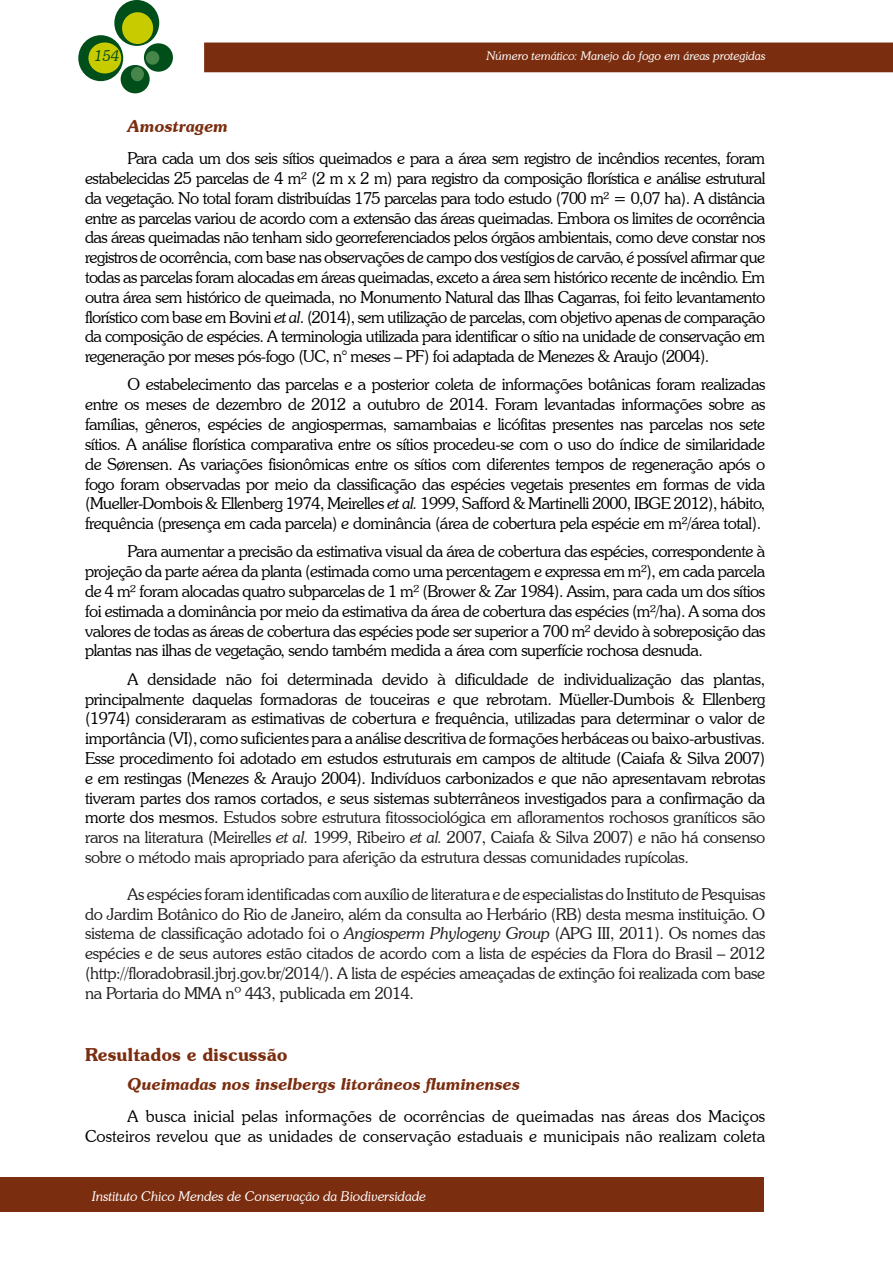
<style>
.page{position:relative;width:893px;height:1263px;background:#fff}
.page>*{position:absolute;margin:0;border:0;box-sizing:border-box;transform-origin:0 0}
.t1{font:600 18px "Souvenir IT Cby BT";color:#7b2d0f}
.t2{font:300 16.5px/19.8px "Souvenir IT Cby BT";letter-spacing:-.02em;color:#000;text-align:justify}
.t3{font:300 16.5px/19.8px "Souvenir IT Cby BT";letter-spacing:-.02em;color:#231f20;text-align:justify}
.t4{font:300 16.5px/19.8px "Souvenir IT Cby BT";letter-spacing:.005em;color:#000;text-align:right}
.t5{font:italic 600 16.5px "Souvenir IT Cby BT";color:#7b2d0f}
.t6{font:italic 300 15px "Souvenir IT Cby BT";color:#004e1a}
.t7{font:italic 300 13.5px "Souvenir IT Cby BT";color:#fff}
.t8{font:italic 300 12px "Souvenir IT Cby BT";color:#fff}
.s1{font-style:italic}
.s2{color:#231f20}
.s3{font-style:italic;color:#231f20}
</style>
<div class="page">
<div style="left:205px;top:43px;width:687px;height:29px;background:#7b2d0f"></div>
<div style="left:114px;top:0;width:45px;height:46px;background:#004e1a;border-radius:50%"></div>
<div style="left:78px;top:35px;width:45px;height:46px;background:#004e1a;border-radius:50%"></div>
<div style="left:144px;top:43px;width:29px;height:29px;background:#004e1a;border-radius:50%"></div>
<div style="left:121px;top:65px;width:29px;height:28px;background:#004e1a;border-radius:50%"></div>
<div style="left:122px;top:12px;width:31px;height:32px;background:#c8cb00;border-radius:50%"></div>
<div style="left:88px;top:42px;width:33px;height:31px;background:#c8cb00;border-radius:50%"></div>
<div style="left:146px;top:51px;width:13px;height:14px;background:#47864a;border-radius:50%"></div>
<div style="left:131px;top:67px;width:13px;height:14px;background:#47864a;border-radius:50%"></div>
<div style="left:0;top:1178px;width:764px;height:34px;background:#7b2d0f"></div>
<p class="t6" style="left:95px;top:46px;width:26px">154</p>
<p class="t8" style="left:487px;top:49px;width:280px">Número temático: Manejo do fogo em áreas protegidas</p>
<p class="t5" style="left:128px;top:115px;width:101px">Amostragem</p>
<p class="t2" style="left:85px;top:148px;width:682px;text-indent:43px">Para cada um dos seis sítios queimados e para a área sem registro de incêndios recentes, foram estabelecidas 25 parcelas de 4 m² (2 m x 2 m) para registro da composição florística e análise estrutural da vegetação. No total foram distribuídas 175 parcelas para todo estudo (700 m² = 0,07 ha). A distância entre as parcelas variou de acordo com a extensão das áreas queimadas. Embora os limites de ocorrência das áreas queimadas não tenham sido georreferenciados pelos órgãos ambientais, como deve constar nos registros de ocorrência, com base nas observações de campo dos vestígios de carvão, é possível afirmar que todas as parcelas foram alocadas em áreas queimadas, exceto a área sem histórico recente de incêndio. Em outra área sem histórico de queimada, no Monumento Natural das Ilhas Cagarras, foi feito levantamento florístico com base em Bovini <span class="s1">et al</span>. (2014), sem utilização de parcelas, com objetivo apenas de comparação da composição de espécies. A terminologia utilizada para identificar o sítio na unidade de conservação em regeneração por meses pós-fogo (UC, n° meses – PF) foi adaptada de Menezes &amp; Araujo (2004).</p>
<p class="t2" style="left:85px;top:375px;width:682px;text-indent:43px">O estabelecimento das parcelas e a posterior coleta de informações botânicas foram realizadas entre os meses de dezembro de 2012 a outubro de 2014. Foram levantadas informações sobre as famílias, gêneros, espécies de angiospermas, samambaias e licófitas presentes nas parcelas nos sete sítios. A análise florística comparativa entre os sítios procedeu-se com o uso do índice de similaridade de Sørensen. As variações fisionômicas entre os sítios com diferentes tempos de regeneração após o fogo foram observadas por meio da classificação das espécies vegetais presentes em formas de vida (Mueller-Dombois &amp; Ellenberg 1974, Meirelles <span class="s1">et al.</span> 1999, Safford &amp; Martinelli 2000, IBGE 2012), hábito, frequência (presença em cada parcela) e dominância (área de cobertura pela espécie em m²/área total).</p>
<p class="t2" style="left:85px;top:541px;width:682px;text-indent:43px">Para aumentar a precisão da estimativa visual da área de cobertura das espécies, correspondente à projeção da parte aérea da planta (estimada como uma percentagem e expressa em m²), em cada parcela de 4 m² foram alocadas quatro subparcelas de 1 m² (Brower &amp; Zar 1984). Assim, para cada um dos sítios foi estimada a dominância por meio da estimativa da área de cobertura das espécies (m²/ha). A soma dos valores de todas as áreas de cobertura das espécies pode ser superior a 700 m² devido à sobreposição das plantas nas ilhas de vegetação, sendo também medida a área com superfície rochosa desnuda.</p>
<p class="t2" style="left:85px;top:669px;width:682px;text-indent:43px">A densidade não foi determinada devido à dificuldade de individualização das plantas, principalmente daquelas formadoras de touceiras e que rebrotam. Müeller-Dumbois &amp; Ellenberg (1974) consideraram as estimativas de cobertura e frequência, utilizadas para determinar o valor de importância (VI), como suficientes para a análise descritiva de formações herbáceas ou baixo-arbustivas.<br>Esse procedimento foi adotado em estudos estruturais em campos de altitude (Caiafa &amp; Silva 2007) e em restingas (Menezes &amp; Araujo 2004). Indivíduos carbonizados e que não apresentavam rebrotas tiveram partes dos ramos cortados, e seus sistemas subterrâneos investigados para a confirmação da morte dos mesmos. <span class="s2">Estudos sobre estrutura fitossociológica em afloramentos rochosos graníticos são raros na literatura (Meirelles</span> <span class="s3">et al.</span> <span class="s2">1999, Ribeiro</span> <span class="s3">et al.</span> <span class="s2">2007, Caiafa &amp; Silva 2007) e não há consenso sobre o método mais apropriado para aferição da estrutura dessas comunidades rupícolas.</span></p>
<p class="t3" style="left:85px;top:884px;width:682px;text-indent:43px">As espécies foram identificadas com auxílio de literatura e de especialistas do Instituto de Pesquisas do Jardim Botânico do Rio de Janeiro, além da consulta ao Herbário (RB) desta mesma instituição. O sistema de classificação adotado foi o <span class="s1">Angiosperm Phylogeny Group</span> (APG III, 2011). Os nomes das espécies e de seus autores estão citados de acordo com a lista de espécies da Flora do Brasil – 2012 (http://floradobrasil.jbrj.gov.br/2014/). A lista de espécies ameaçadas de extinção foi realizada com base na Portaria do MMA nº 443, publicada em 2014.</p>
<p class="t1" style="left:85px;top:1044px;width:204px">Resultados e discussão</p>
<p class="t5" style="left:128px;top:1073px;width:394px">Queimadas nos inselbergs litorâneos fluminenses</p>
<p class="t4" style="left:85px;top:1106px;width:682px">A busca inicial pelas informações de ocorrências de queimadas nas áreas dos Maciços<br>Costeiros revelou que as unidades de conservação estaduais e municipais não realizam coleta</p>
<p class="t7" style="left:92px;top:1188px;width:335px">Instituto Chico Mendes de Conservação da Biodiversidade</p>
</div>
